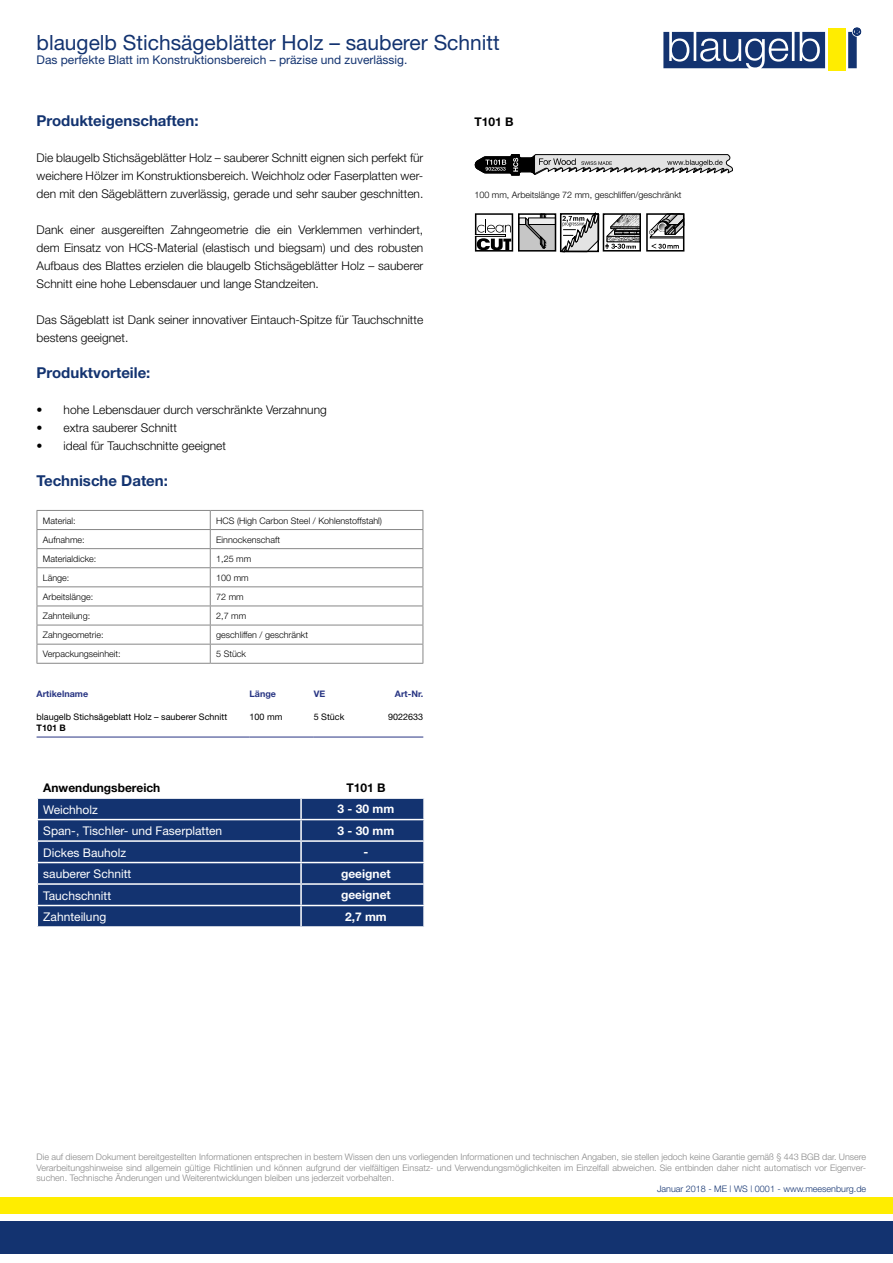
<style>
.page{position:relative;width:893px;height:1263px;background:#fff}
.page>*{position:absolute;margin:0;border:0;box-sizing:border-box;transform-origin:0 0}
.t1{font:21px "Helvetica Neue";color:#133370}
.t2{font:700 15px "Helvetica Neue";color:#133370}
.t3{font:300 12px/18px "Helvetica Neue";color:#000;text-align:justify}
.t4{font:12px "Helvetica Neue";color:#fff}
.t5{font:12px "Helvetica Neue";color:#133370}
.t6{font:700 12px "Helvetica Neue";color:#fff}
.t7{font:700 12px "Helvetica Neue";color:#000}
.t8{font:300 9px/10.8px "Helvetica Neue";color:#878787;text-align:justify}
.t9{font:300 9px "Helvetica Neue";color:#000}
.t10{font:9px "Helvetica Neue";color:#000}
.t11{font:300 9px "Helvetica Neue";color:#133370}
.t12{font:700 9px "Helvetica Neue";color:#283583}
.t13{font:700 9px "Helvetica Neue";color:#000}
</style>
<div class="page">
<div style="left:0;top:1222px;width:893px;height:32px;background:#133370"></div>
<div style="left:0;top:1197px;width:893px;height:17px;background:#ffed00"></div>
<svg style="left:663px;top:28px;width:198px;height:40px"></svg>
<div style="left:828px;top:29px;width:17px;height:42px;background:#ffed00"></div>
<hr style="left:37px;top:510px;width:173px;height:1px;background:#878787">
<hr style="left:210px;top:510px;width:213px;height:1px;background:#878787">
<svg style="left:210px;top:511px;width:1px;height:152px"></svg>
<hr style="left:37px;top:529px;width:173px;height:1px;background:#878787">
<hr style="left:210px;top:529px;width:213px;height:1px;background:#878787">
<hr style="left:37px;top:548px;width:173px;height:1px;background:#878787">
<hr style="left:210px;top:548px;width:213px;height:1px;background:#878787">
<hr style="left:37px;top:567px;width:173px;height:1px;background:#878787">
<hr style="left:210px;top:567px;width:213px;height:1px;background:#878787">
<hr style="left:37px;top:586px;width:173px;height:1px;background:#878787">
<hr style="left:210px;top:586px;width:213px;height:1px;background:#878787">
<hr style="left:37px;top:606px;width:173px;height:1px;background:#878787">
<hr style="left:210px;top:606px;width:213px;height:1px;background:#878787">
<hr style="left:37px;top:625px;width:173px;height:1px;background:#878787">
<hr style="left:210px;top:625px;width:213px;height:1px;background:#878787">
<hr style="left:37px;top:644px;width:173px;height:1px;background:#878787">
<svg style="left:37px;top:511px;width:1px;height:152px"></svg>
<hr style="left:210px;top:644px;width:213px;height:1px;background:#878787">
<svg style="left:423px;top:511px;width:1px;height:152px"></svg>
<hr style="left:37px;top:663px;width:173px;height:1px;background:#878787">
<hr style="left:210px;top:663px;width:213px;height:1px;background:#878787">
<hr style="left:37px;top:737px;width:213px;height:1px;background:#283583">
<hr style="left:250px;top:737px;width:64px;height:1px;background:#283583">
<hr style="left:314px;top:737px;width:47px;height:1px;background:#283583">
<hr style="left:361px;top:737px;width:62px;height:1px;background:#283583">
<svg style="left:474px;top:154px;width:259px;height:21px"></svg>
<svg style="left:475px;top:213px;width:38px;height:39px"></svg>
<svg style="left:521px;top:216px;width:32px;height:33px"></svg>
<div style="left:519px;top:218px;width:7px;height:7px;background:#ededed;border:1px solid #000"></div>
<div style="left:528px;top:218px;width:28px;height:7px;background:#ededed;border:1px solid #000"></div>
<div style="left:518px;top:213px;width:38px;height:39px;border:2px solid #000"></div>
<div style="left:560px;top:213px;width:39px;height:39px;border:2px solid #000"></div>
<svg style="left:561px;top:213px;width:38px;height:39px"></svg>
<img style="left:606px;top:235px;width:32px;height:9px">
<svg style="left:607px;top:216px;width:31px;height:21px"></svg>
<div style="left:603px;top:213px;width:38px;height:39px;border:2px solid #000"></div>
<svg style="left:605px;top:244px;width:31px;height:5px"></svg>
<svg style="left:649px;top:238px;width:32px;height:6px"></svg>
<svg style="left:649px;top:216px;width:32px;height:22px"></svg>
<svg style="left:651px;top:244px;width:28px;height:5px"></svg>
<div style="left:646px;top:213px;width:38px;height:39px;border:2px solid #000"></div>
<svg style="left:37px;top:798px;width:387px;height:128px;background:#24427a"></svg>
<hr style="left:301px;top:905px;width:124px;height:1px;background:#fff">
<hr style="left:300px;top:906px;width:2px;height:20px;background:#fff">
<hr style="left:423px;top:906px;width:2px;height:20px;background:#fff">
<h1 class="t1" style="left:37px;top:30px;width:465px">blaugelb Stichsägeblätter Holz – sauberer Schnitt</h1>
<p class="t5" style="left:37px;top:53px;width:372px">Das perfekte Blatt im Konstruktionsbereich – präzise und zuverlässig.</p>
<p class="t2" style="left:37px;top:111px;width:163px">Produkteigenschaften:</p>
<p class="t3" style="left:37px;top:148px;width:388px">Die blaugelb Stichsägeblätter Holz – sauberer Schnitt eignen sich perfekt für weichere Hölzer im Konstruktionsbereich. Weichholz oder Faserplatten wer&shy;den mit den Sägeblättern zuverlässig, gerade und sehr sauber geschnitten.</p>
<p class="t3" style="left:37px;top:220px;width:388px">Dank einer ausgereiften Zahngeometrie die ein Verklemmen verhindert, dem Einsatz von HCS-Material (elastisch und biegsam) und des robusten Aufbaus des Blattes erzielen die blaugelb Stichsägeblätter Holz – sauberer Schnitt eine hohe Lebensdauer und lange Standzeiten.</p>
<p class="t3" style="left:37px;top:310px;width:388px">Das Sägeblatt ist Dank seiner innovativer Eintauch-Spitze für Tauchschnitte bestens geeignet.</p>
<p class="t2" style="left:37px;top:363px;width:115px">Produktvorteile:</p>
<p class="t3" style="left:37px;top:400px;width:292px">• hohe Lebensdauer durch verschränkte Verzahnung</p>
<p class="t3" style="left:37px;top:418px;width:142px">• extra sauberer Schnitt</p>
<p class="t3" style="left:37px;top:436px;width:191px">• ideal für Tauchschnitte geeignet</p>
<p class="t2" style="left:37px;top:471px;width:133px">Technische Daten:</p>
<p class="t9" style="left:43px;top:515px;width:34px">Material:</p>
<p class="t9" style="left:216px;top:515px;width:167px">HCS (High Carbon Steel / Kohlenstoffstahl)</p>
<p class="t9" style="left:43px;top:534px;width:43px">Aufnahme:</p>
<p class="t9" style="left:216px;top:534px;width:65px">Einnockenschaft</p>
<p class="t9" style="left:43px;top:553px;width:55px">Materialdicke:</p>
<p class="t9" style="left:216px;top:553px;width:37px">1,25 mm</p>
<p class="t9" style="left:43px;top:572px;width:28px">Länge:</p>
<p class="t9" style="left:216px;top:572px;width:34px">100 mm</p>
<p class="t9" style="left:43px;top:591px;width:52px">Arbeitslänge:</p>
<p class="t9" style="left:216px;top:591px;width:29px">72 mm</p>
<p class="t9" style="left:43px;top:610px;width:49px">Zahnteilung:</p>
<p class="t9" style="left:216px;top:610px;width:32px">2,7 mm</p>
<p class="t9" style="left:43px;top:629px;width:62px">Zahngeometrie:</p>
<p class="t9" style="left:216px;top:629px;width:93px">geschliffen / geschränkt</p>
<p class="t9" style="left:43px;top:648px;width:79px">Verpackungseinheit:</p>
<p class="t9" style="left:216px;top:648px;width:31px">5 Stück</p>
<p class="t12" style="left:37px;top:688px;width:53px">Artikelname</p>
<p class="t12" style="left:250px;top:688px;width:28px">Länge</p>
<p class="t12" style="left:314px;top:688px;width:13px">VE</p>
<p class="t12" style="left:395px;top:688px;width:30px">Art-Nr.</p>
<p class="t10" style="left:37px;top:712px;width:192px">blaugelb Stichsägeblatt Holz – sauberer Schnitt</p>
<p class="t13" style="left:37px;top:722px;width:31px">T101 B</p>
<p class="t10" style="left:250px;top:712px;width:34px">100 mm</p>
<p class="t10" style="left:314px;top:712px;width:32px">5 Stück</p>
<p class="t10" style="left:388px;top:712px;width:37px">9022633</p>
<p class="t7" style="left:43px;top:780px;width:119px">Anwendungsbereich</p>
<p class="t7" style="left:346px;top:780px;width:41px">T101 B</p>
<p class="t4" style="left:43px;top:802px;width:56px">Weichholz</p>
<p class="t6" style="left:338px;top:802px;width:58px">3 - 30 mm</p>
<p class="t4" style="left:43px;top:824px;width:180px">Span-, Tischler- und Faserplatten</p>
<p class="t6" style="left:338px;top:823px;width:58px">3 - 30 mm</p>
<p class="t4" style="left:43px;top:845px;width:84px">Dickes Bauholz</p>
<p class="t6" style="left:363px;top:845px;width:6px">-</p>
<p class="t4" style="left:43px;top:866px;width:90px">sauberer Schnitt</p>
<p class="t6" style="left:341px;top:866px;width:51px">geeignet</p>
<p class="t4" style="left:43px;top:888px;width:69px">Tauchschnitt</p>
<p class="t6" style="left:341px;top:888px;width:51px">geeignet</p>
<p class="t4" style="left:43px;top:909px;width:64px">Zahnteilung</p>
<p class="t6" style="left:345px;top:909px;width:43px">2,7 mm</p>
<p class="t7" style="left:474px;top:114px;width:41px">T101 B</p>
<p class="t9" style="left:474px;top:189px;width:209px">100 mm, Arbeitslänge 72 mm, geschliffen/geschränkt</p>
<p class="t8" style="left:37px;top:1151px;width:831px">Die auf diesem Dokument bereitgestellten Informationen entsprechen in bestem Wissen den uns vorliegenden Informationen und technischen Angaben, sie stellen jedoch keine Garantie gemäß § 443 BGB dar. Unsere Verarbeitungshinweise sind allgemein gültige Richtlinien und können aufgrund der vielfältigen Einsatz- und Verwendungsmöglichkeiten im Einzelfall abweichen. Sie entbinden daher nicht automatisch vor Eigenver&shy;suchen. Technische Änderungen und Weiterentwicklungen bleiben uns jederzeit vorbehalten.</p>
<p class="t11" style="left:657px;top:1183px;width:211px">Januar 2018 - ME | WS | 0001 - www.meesenburg.de</p>
</div>
